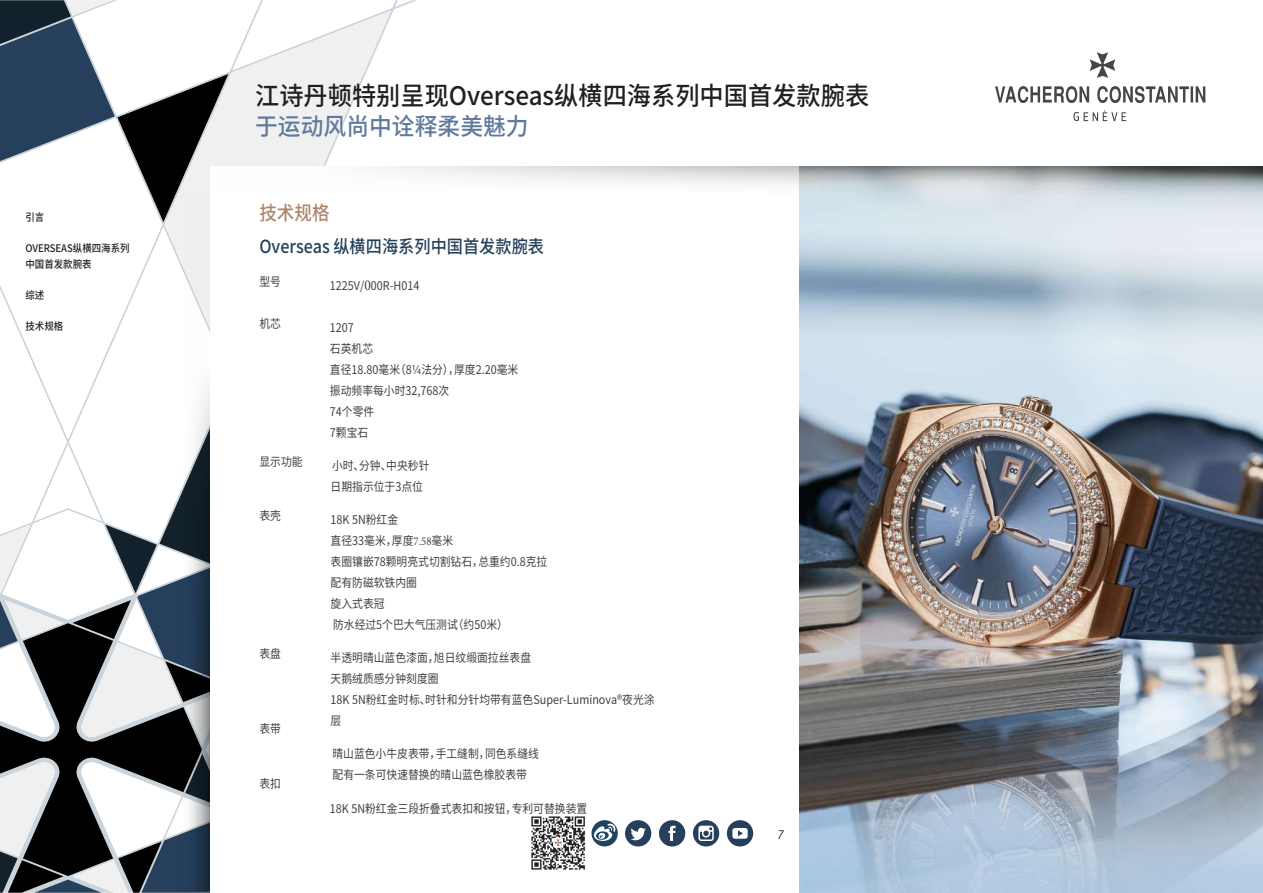
<style>
.page{position:relative;width:1263px;height:893px;background:#fff}
.page>*{position:absolute;margin:0;border:0;box-sizing:border-box;transform-origin:0 0}
.t1{font:500 25.5px "Source Han Sans CN";color:#231f20;scale:.95 1}
.t2{font:500 24px "Source Han Sans CN";color:#607a9d;scale:.95 1}
.t3{font:500 19.5px "Source Han Sans CN";color:#ad856d;scale:.9 1}
.t4{font:500 18px "Source Han Sans CN";color:#26405c;scale:.9 1}
.t5{font:italic 12.75px "Prelo";color:#231f20}
.t6{font:12px/21px "Source Han Sans CN";color:#41403f;scale:.9 1}
.t7{font:500 10.5px/15.6px "Source Han Sans CN";color:#231f20;scale:.9 1}
.s1{font-family:"Minion Pro";font-size:15px}
.s2{font-family:"Minion Pro"}
</style>
<div class="page">
<svg style="left:261px;top:10px;width:130px;height:156px;fill:#f0f0f0"></svg>
<svg style="left:0;top:745px;width:163px;height:9px"></svg>
<svg style="left:0;top:754px;width:210px;height:139px"></svg>
<svg style="left:0;top:289px;width:163px;height:456px"></svg>
<svg style="left:0;top:0;width:261px;height:222px"></svg>
<svg style="left:995px;top:52px;width:210px;height:69px"></svg>
<svg style="left:163px;top:190px;width:47px;height:701px"></svg>
<div style="left:210px;top:166px;width:1052px;height:727px;background:#fff"></div>
<svg style="left:378px;top:166px;width:421px;height:19px"></svg>
<img style="left:799px;top:214px;width:463px;height:679px">
<svg style="left:799px;top:166px;width:464px;height:48px;background:#bdc6cb"></svg>
<svg style="left:625px;top:820px;width:26px;height:26px"></svg>
<svg style="left:659px;top:820px;width:26px;height:26px"></svg>
<svg style="left:727px;top:820px;width:26px;height:26px"></svg>
<svg style="left:693px;top:820px;width:26px;height:26px"></svg>
<img style="left:531px;top:816px;width:54px;height:54px">
<svg style="left:553px;top:838px;width:10px;height:9px"></svg>
<svg style="left:554px;top:839px;width:8px;height:7px"></svg>
<svg style="left:591px;top:820px;width:27px;height:26px"></svg>
<p class="t7" style="left:26px;top:210px;width:22px">引言</p>
<p class="t7" style="left:26px;top:241px;width:117px">OVERSEAS纵横四海系列中国首发款腕表</p>
<p class="t7" style="left:26px;top:288px;width:22px">综述</p>
<p class="t7" style="left:26px;top:319px;width:44px">技术规格</p>
<h1 class="t1" style="left:255px;top:82px;width:648px">江诗丹顿特别呈现Overseas纵横四海系列中国首发款腕表</h1>
<h2 class="t2" style="left:255px;top:113px;width:290px">于运动风尚中诠释柔美魅力</h2>
<h3 class="t3" style="left:259px;top:202px;width:80px">技术规格</h3>
<h3 class="t4" style="left:259px;top:236px;width:318px">Overseas 纵横四海系列中国首发款腕表</h3>
<p class="t6" style="left:259px;top:272px;width:25px">型号</p>
<p class="t6" style="left:259px;top:314px;width:25px">机芯</p>
<p class="t6" style="left:330px;top:275px;width:101px">1225V/<span class="s1">0</span>00R-H014</p>
<p class="t6" style="left:330px;top:317px;width:211px">1207<br>石英机芯<br>直径18.80毫米（8¼法分），厚度2.20毫米振动频率每小时32,768次<br>74个零件<br>7颗宝石</p>
<p class="t6" style="left:331px;top:455px;width:111px">小时、分钟、中央秒针日期指示位于3点位</p>
<p class="t6" style="left:331px;top:509px;width:242px">18K 5N粉红金<br>直径33毫米，厚度<span class="s2">7.58</span>毫米<br>表圈镶嵌78颗明亮式切割钻石，总重约0.8克拉配有防磁软铁内圈<br>旋入式表冠<br>防水经过5个巴大气压测试（约50米）</p>
<p class="t6" style="left:331px;top:647px;width:362px">半透明晴山蓝色漆面，旭日纹缎面拉丝表盘<br>天鹅绒质感分钟刻度圈<br>18K 5N粉红金时标、时针和分针均带有蓝色Super-Luminova®夜光涂层</p>
<p class="t6" style="left:332px;top:743px;width:231px">晴山蓝色小牛皮表带，手工缝制，同色系缝线配有一条可快速替换的晴山蓝色橡胶表带</p>
<p class="t6" style="left:330px;top:798px;width:287px">18K 5N粉红金三段折叠式表扣和按钮，专利可替换装置</p>
<p class="t6" style="left:259px;top:452px;width:50px">显示功能</p>
<p class="t6" style="left:259px;top:506px;width:25px">表壳</p>
<p class="t6" style="left:259px;top:644px;width:25px">表盘</p>
<p class="t6" style="left:259px;top:719px;width:25px">表带</p>
<p class="t6" style="left:259px;top:773px;width:25px">表扣</p>
<p class="t5" style="left:777px;top:826px;width:8px">7</p>
</div>
